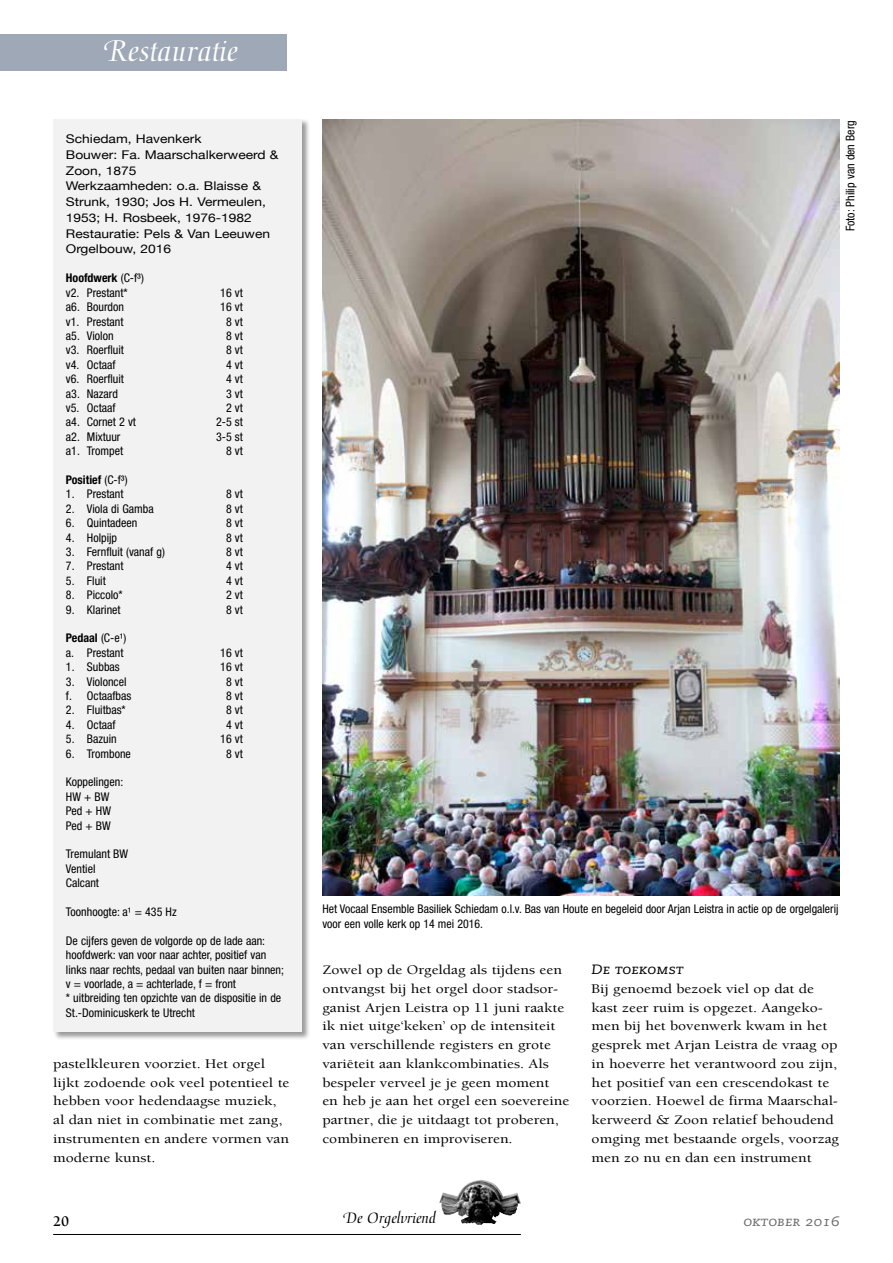
<style>
.page{position:relative;width:893px;height:1263px;background:#fff}
.page>*{position:absolute;margin:0;border:0;box-sizing:border-box;transform-origin:0 0}
.t1{font:33px "Medici Script";color:#fff}
.t2{font:16.5px "Medici Script";color:#000}
.t3{font:700 15px "Berkeley Orgelvriend";color:#000}
.t4{font:13.5px/18.8px "Berkeley Orgelvriend";color:#000;scale:1.15 1}
.t5{font:13.5px "Caecilia Italic SC";color:#6e6e6e;scale:1.15 1}
.t6{font:13.5px "Caecilia Italic SC";color:#000;scale:1.15 1}
.t7{font:condensed 12px/14.4px "Helvetica Neue";color:#000}
.t8{font:12px/15.8px "Helvetica Neue";color:#000;scale:1.15 1}
.t9{font:700 condensed 12px "Helvetica Neue";color:#000}
.s1{font-weight:700}
.s2{font-weight:400}
</style>
<div class="page">
<img style="left:439px;top:1180px;width:82px;height:45px">
<hr style="left:53px;top:1234px;width:468px;height:1px;background:#000">
<div style="left:53px;top:34px;width:234px;height:36px;background:#9ea8b6"></div>
<div style="left:0;top:34px;width:53px;height:36px;background:#9ea8b6"></div>
<img style="left:322px;top:119px;width:518px;height:776px">
<div style="left:53px;top:119px;width:257px;height:921px;background:#000;opacity:.4"></div>
<div style="left:53px;top:119px;width:248px;height:913px;background:#f2f2f2"></div>
<h1 class="t1" style="left:96px;top:32px;width:151px">Orgelhistorie</h1>
<h1 class="t1" style="left:104px;top:32px;width:135px">Restauratie</h1>
<p class="t8" style="left:66px;top:132px;width:187px">Schiedam, Havenkerk<br>Bouwer: Fa. Maarschalkerweerd &amp;<br>Zoon, 1875<br>Werkzaamheden: o.a. Blaisse &amp;<br>Strunk, 1930; Jos H. Vermeulen,<br>1953; H. Rosbeek, 1976-1982<br>Restauratie: Pels &amp; Van Leeuwen<br>Orgelbouw, 2016</p>
<p class="t7" style="left:66px;top:271px;width:80px"><span class="s1">Hoofdwerk</span> (C-f³) v2. Prestant*</p>
<p class="t7" style="left:220px;top:285px;width:24px">16 vt</p>
<p class="t7" style="left:66px;top:300px;width:60px">a6. Bourdon</p>
<p class="t7" style="left:220px;top:300px;width:24px">16 vt</p>
<p class="t7" style="left:66px;top:314px;width:59px">v1. Prestant</p>
<p class="t7" style="left:226px;top:314px;width:18px">8 vt</p>
<p class="t7" style="left:66px;top:328px;width:49px">a5. Violon</p>
<p class="t7" style="left:226px;top:328px;width:18px">8 vt</p>
<p class="t7" style="left:66px;top:343px;width:60px">v3. Roerfluit</p>
<p class="t7" style="left:226px;top:343px;width:18px">8 vt</p>
<p class="t7" style="left:66px;top:357px;width:51px">v4. Octaaf</p>
<p class="t7" style="left:226px;top:357px;width:18px">4 vt</p>
<p class="t7" style="left:66px;top:372px;width:60px">v6. Roerfluit</p>
<p class="t7" style="left:226px;top:372px;width:18px">4 vt</p>
<p class="t7" style="left:66px;top:386px;width:54px">a3. Nazard</p>
<p class="t7" style="left:226px;top:386px;width:18px">3 vt</p>
<p class="t7" style="left:66px;top:400px;width:51px">v5. Octaaf</p>
<p class="t7" style="left:226px;top:400px;width:18px">2 vt</p>
<p class="t7" style="left:66px;top:415px;width:72px">a4. Cornet 2 vt</p>
<p class="t7" style="left:216px;top:415px;width:28px">2-5 st</p>
<p class="t7" style="left:66px;top:429px;width:56px">a2. Mixtuur</p>
<p class="t7" style="left:216px;top:429px;width:28px">3-5 st</p>
<p class="t7" style="left:66px;top:444px;width:59px">a1. Trompet</p>
<p class="t7" style="left:226px;top:444px;width:18px">8 vt</p>
<p class="t9" style="left:66px;top:472px;width:63px">Positief <span class="s2">(C-f³)</span></p>
<p class="t7" style="left:66px;top:487px;width:59px">1. Prestant</p>
<p class="t7" style="left:226px;top:487px;width:18px">8 vt</p>
<p class="t7" style="left:66px;top:501px;width:89px">2. Viola di Gamba</p>
<p class="t7" style="left:226px;top:501px;width:18px">8 vt</p>
<p class="t7" style="left:66px;top:516px;width:73px">6. Quintadeen</p>
<p class="t7" style="left:226px;top:516px;width:18px">8 vt</p>
<p class="t7" style="left:66px;top:530px;width:53px">4. Holpijp</p>
<p class="t7" style="left:226px;top:530px;width:18px">8 vt</p>
<p class="t7" style="left:66px;top:544px;width:101px">3. Fernfluit (vanaf g)</p>
<p class="t7" style="left:226px;top:544px;width:18px">8 vt</p>
<p class="t7" style="left:66px;top:559px;width:59px">7. Prestant</p>
<p class="t7" style="left:226px;top:559px;width:18px">4 vt</p>
<p class="t7" style="left:66px;top:573px;width:41px">5. Fluit</p>
<p class="t7" style="left:226px;top:573px;width:18px">4 vt</p>
<p class="t7" style="left:66px;top:588px;width:58px">8. Piccolo*</p>
<p class="t7" style="left:226px;top:588px;width:18px">2 vt</p>
<p class="t7" style="left:66px;top:602px;width:56px">9. Klarinet</p>
<p class="t7" style="left:226px;top:602px;width:18px">8 vt</p>
<p class="t7" style="left:66px;top:631px;width:62px"><span class="s1">Pedaal</span> (C-e¹) a. Prestant</p>
<p class="t7" style="left:220px;top:645px;width:24px">16 vt</p>
<p class="t7" style="left:66px;top:660px;width:55px">1. Subbas</p>
<p class="t7" style="left:220px;top:660px;width:24px">16 vt</p>
<p class="t7" style="left:66px;top:674px;width:62px">3. Violoncel</p>
<p class="t7" style="left:226px;top:674px;width:18px">8 vt</p>
<p class="t7" style="left:66px;top:688px;width:67px">f. Octaafbas</p>
<p class="t7" style="left:226px;top:688px;width:18px">8 vt</p>
<p class="t7" style="left:66px;top:703px;width:61px">2. Fluitbas*</p>
<p class="t7" style="left:226px;top:703px;width:18px">8 vt</p>
<p class="t7" style="left:66px;top:717px;width:51px">4. Octaaf</p>
<p class="t7" style="left:226px;top:717px;width:18px">4 vt</p>
<p class="t7" style="left:66px;top:732px;width:52px">5. Bazuin</p>
<p class="t7" style="left:220px;top:732px;width:24px">16 vt</p>
<p class="t7" style="left:66px;top:746px;width:66px">6. Trombone</p>
<p class="t7" style="left:226px;top:746px;width:18px">8 vt</p>
<p class="t7" style="left:66px;top:775px;width:59px">Koppelingen:<br>HW + BW<br>Ped + HW<br>Ped + BW</p>
<p class="t7" style="left:66px;top:847px;width:64px">Tremulant BW<br>Ventiel<br>Calcant</p>
<p class="t7" style="left:66px;top:904px;width:112px">Toonhoogte: a¹ = 435 Hz</p>
<p class="t7" style="left:66px;top:933px;width:220px">De cijfers geven de volgorde op de lade aan: hoofdwerk: van voor naar achter, positief van links naar rechts, pedaal van buiten naar binnen; v = voorlade, a = achterlade, f = front<br>* uitbreiding ten opzichte van de dispositie in de St.-Dominicuskerk te Utrecht</p>
<p class="t4" style="left:53px;top:1054px;width:207px">pastelkleuren voorziet. Het orgel lijkt zodoende ook veel potentieel te hebben voor hedendaagse muziek, al dan niet in combinatie met zang, instrumenten en andere vormen van moderne kunst.</p>
<p class="t7" style="left:843px;top:231px;width:113px;rotate:-90deg">Foto: Philip van den Berg</p>
<p class="t7" style="left:322px;top:901px;width:518px;line-height:15px">Het Vocaal Ensemble Basiliek Schiedam o.l.v. Bas van Houte en begeleid door Arjan Leistra in actie op de orgelgalerij voor een volle kerk op 14 mei 2016.</p>
<p class="t4" style="left:322px;top:961px;width:216px">Zowel op de Orgeldag als tijdens een ontvangst bij het orgel door stadsor&shy;ganist Arjen Leistra op 11 juni raakte ik niet uitge‘keken’ op de intensiteit van verschillende registers en grote variëteit aan klankcombinaties. Als bespeler verveel je je geen moment<br>en heb je aan het orgel een soevereine partner, die je uitdaagt tot proberen, combineren en improviseren.</p>
<p class="t6" style="left:592px;top:962px;width:81px">De toekomst</p>
<p class="t4" style="left:592px;top:979px;width:217px">Bij genoemd bezoek viel op dat de kast zeer ruim is opgezet. Aangeko&shy;men bij het bovenwerk kwam in het gesprek met Arjan Leistra de vraag op in hoeverre het verantwoord zou zijn, het positief van een crescendokast te voorzien. Hoewel de firma Maarschal&shy;kerweerd &amp; Zoon relatief behoudend omging met bestaande orgels, voorzag men zo nu en dan een instrument</p>
<p class="t3" style="left:53px;top:1213px;width:18px">20</p>
<h2 class="t2" style="left:344px;top:1209px;width:94px">De Orgelvriend</h2>
<p class="t5" style="left:743px;top:1214px;width:85px">oktober 2016</p>
</div>
